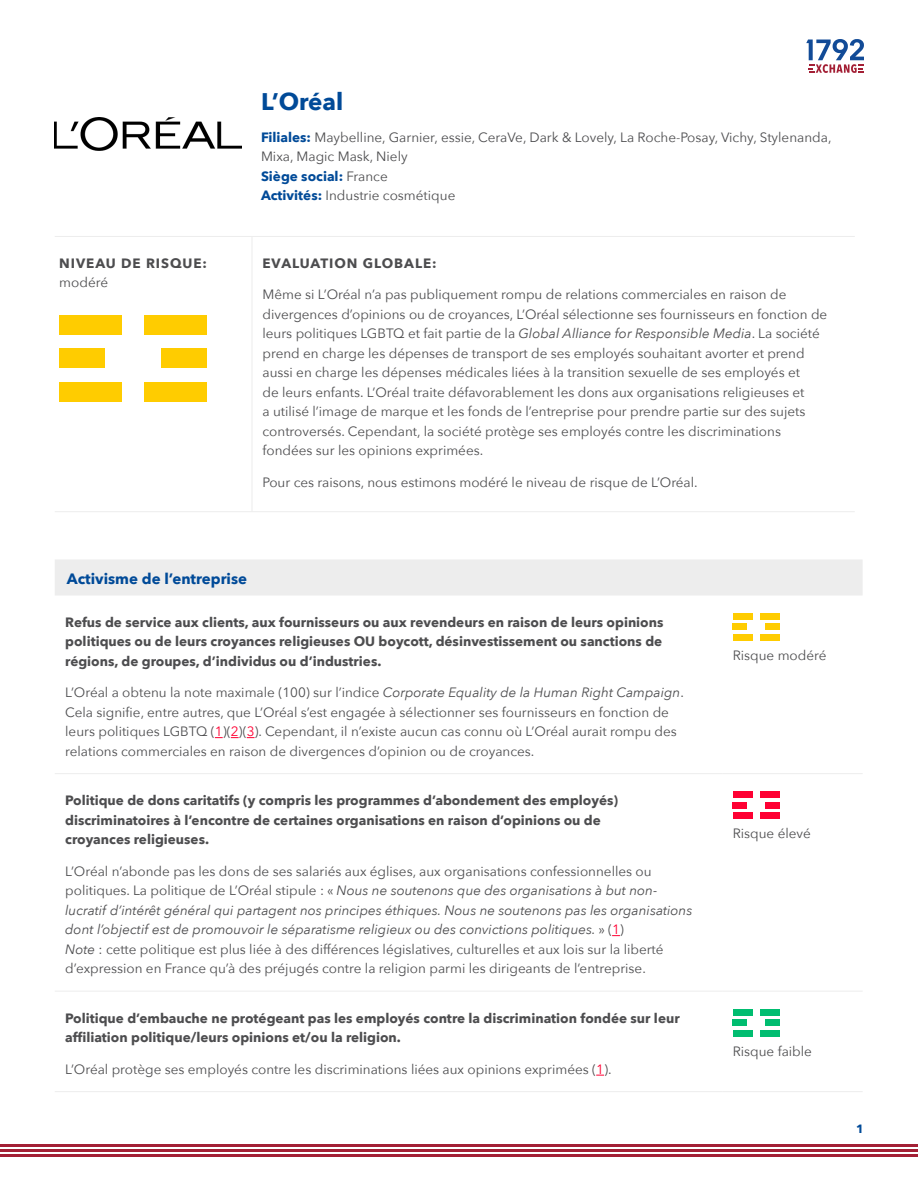
<style>
.page{position:relative;width:918px;height:1188px;background:#fff}
.page>*{position:absolute;margin:0;border:0;box-sizing:border-box;transform-origin:0 0}
.Company_Name{font:700 24px "Avenir Next";letter-spacing:-.005em;color:#004a98}
.Table_Header_Style{font:700 15px "Avenir Next";color:#004a98}
.Main_Paragraph{font:13.5px/19.5px "Avenir Next";color:#4d4d4f}
.Main_Paragraph-2{font:700 13.5px/19.5px "Avenir Next";color:#4d4d4f}
.Main_Paragraph-3{font:700 13.5px/19.5px "Avenir Next";letter-spacing:.07em;color:#4d4d4f}
.t1{font:700 12px "Avenir Next";color:#004a98}
.s1{font-weight:700;color:#004a98}
.s2{font-weight:400}
.s3{font-style:italic}
.s4{color:#f03}
</style>
<div class="page">
<hr style="left:0;top:1144px;width:918px;height:2px;background:#a32035">
<hr style="left:0;top:1149px;width:918px;height:3px;background:#a32035">
<hr style="left:0;top:1154px;width:918px;height:3px;background:#a32035">
<svg style="left:806px;top:39px;width:58px;height:34px"></svg>
<img style="left:54px;top:117px;width:187px;height:34px">
<div style="left:55px;top:560px;width:808px;height:35px;background:#ededed"></div>
<hr style="left:55px;top:773px;width:667px;height:1px;background:#ededed">
<hr style="left:722px;top:773px;width:141px;height:1px;background:#ededed">
<hr style="left:55px;top:991px;width:667px;height:1px;background:#ededed">
<hr style="left:722px;top:991px;width:141px;height:1px;background:#ededed">
<hr style="left:55px;top:1091px;width:667px;height:1px;background:#ededed">
<hr style="left:722px;top:1091px;width:141px;height:1px;background:#ededed">
<div style="left:733px;top:613px;width:20px;height:6px;background:#fc0"></div>
<div style="left:733px;top:624px;width:14px;height:6px;background:#fc0"></div>
<div style="left:733px;top:634px;width:20px;height:6px;background:#fc0"></div>
<div style="left:760px;top:613px;width:20px;height:6px;background:#fc0"></div>
<div style="left:765px;top:624px;width:15px;height:6px;background:#fc0"></div>
<div style="left:760px;top:634px;width:20px;height:6px;background:#fc0"></div>
<div style="left:733px;top:792px;width:20px;height:6px;background:#f03"></div>
<div style="left:733px;top:802px;width:14px;height:6px;background:#f03"></div>
<div style="left:733px;top:813px;width:20px;height:6px;background:#f03"></div>
<div style="left:760px;top:792px;width:20px;height:6px;background:#f03"></div>
<div style="left:765px;top:802px;width:15px;height:6px;background:#f03"></div>
<div style="left:760px;top:813px;width:20px;height:6px;background:#f03"></div>
<div style="left:733px;top:1009px;width:20px;height:6px;background:#00bd70"></div>
<div style="left:733px;top:1020px;width:14px;height:6px;background:#00bd70"></div>
<div style="left:733px;top:1030px;width:20px;height:6px;background:#00bd70"></div>
<div style="left:760px;top:1009px;width:20px;height:6px;background:#00bd70"></div>
<div style="left:765px;top:1020px;width:15px;height:6px;background:#00bd70"></div>
<div style="left:760px;top:1030px;width:20px;height:6px;background:#00bd70"></div>
<hr style="left:55px;top:236px;width:197px;height:1px;background:#ededed">
<hr style="left:252px;top:236px;width:603px;height:1px;background:#ededed">
<hr style="left:252px;top:237px;width:1px;height:274px;background:#ededed">
<hr style="left:55px;top:511px;width:197px;height:1px;background:#ededed">
<hr style="left:252px;top:511px;width:603px;height:1px;background:#ededed">
<div style="left:59px;top:315px;width:63px;height:20px;background:#fc0"></div>
<div style="left:59px;top:349px;width:46px;height:19px;background:#fc0"></div>
<div style="left:59px;top:382px;width:63px;height:19px;background:#fc0"></div>
<div style="left:144px;top:315px;width:63px;height:20px;background:#fc0"></div>
<div style="left:161px;top:349px;width:46px;height:19px;background:#fc0"></div>
<div style="left:144px;top:382px;width:63px;height:19px;background:#fc0"></div>
<p class="Company_Name" style="left:261px;top:81px;width:84px">L’Oréal</p>
<p class="Main_Paragraph" style="left:261px;top:127px;width:572px"><span class="s1">Filiales:</span> Maybelline, Garnier, essie, CeraVe, Dark &amp; Lovely, La Roche-Posay, Vichy, Stylenanda, Mixa, Magic Mask, Niely<br><span class="s1">Siège social:</span> France<br><span class="s1">Activités:</span> Industrie cosmétique</p>
<p class="Main_Paragraph-3" style="left:59px;top:253px;width:149px">NIVEAU DE RISQUE: <span class="s2">modéré</span></p>
<p class="Main_Paragraph-3" style="left:262px;top:253px;width:176px">EVALUATION GLOBALE:</p>
<p class="Main_Paragraph" style="left:262px;top:284px;width:566px">Même si L’Oréal n’a pas publiquement rompu de relations commerciales en raison de divergences d’opinions ou de croyances, L’Oréal sélectionne ses fournisseurs en fonction de leurs politiques LGBTQ et fait partie de la <span class="s3">Global Alliance for Responsible Media</span>. La société prend en charge les dépenses de transport de ses employés souhaitant avorter et prend aussi en charge les dépenses médicales liées à la transition sexuelle de ses employés et<br>de leurs enfants. L’Oréal traite défavorablement les dons aux organisations religieuses et<br>a utilisé l’image de marque et les fonds de l’entreprise pour prendre partie sur des sujets controversés. Cependant, la société protège ses employés contre les discriminations fondées sur les opinions exprimées.</p>
<p class="Main_Paragraph" style="left:262px;top:472px;width:437px">Pour ces raisons, nous estimons modéré le niveau de risque de L’Oréal.</p>
<p class="Table_Header_Style" style="left:67px;top:566px;width:182px">Activisme de l’entreprise</p>
<p class="Main_Paragraph-2" style="left:65px;top:612px;width:600px;text-align:justify">Refus de service aux clients, aux fournisseurs ou aux revendeurs en raison de leurs opinions politiques ou de leurs croyances religieuses OU boycott, désinvestissement ou sanctions de régions, de groupes, d’individus ou d’industries.</p>
<p class="Main_Paragraph" style="left:65px;top:682px;width:620px">L’Oréal a obtenu la note maximale (100) sur l’indice <span class="s3">Corporate Equality de la Human Right Campaign</span>.<br>Cela signifie, entre autres, que L’Oréal s’est engagée à sélectionner ses fournisseurs en fonction de leurs politiques LGBTQ (<span class="s4">1</span>)(<span class="s4">2</span>)(<span class="s4">3</span>). Cependant, il n’existe aucun cas connu où L’Oréal aurait rompu des relations commerciales en raison de divergences d’opinion ou de croyances.</p>
<p class="Main_Paragraph-2" style="left:65px;top:790px;width:554px">Politique de dons caritatifs (y compris les programmes d’abondement des employés) discriminatoires à l’encontre de certaines organisations en raison d’opinions ou de croyances religieuses.</p>
<p class="Main_Paragraph" style="left:65px;top:861px;width:629px">L’Oréal n’abonde pas les dons de ses salariés aux églises, aux organisations confessionnelles ou politiques. La politique de L’Oréal stipule : « <span class="s3">Nous ne soutenons que des organisations à but non&shy;lucratif d’intérêt général qui partagent nos principes éthiques. Nous ne soutenons pas les organisations dont l’objectif est de promouvoir le séparatisme religieux ou des convictions politiques.</span> » (<span class="s4">1</span>)<br><span class="s3">Note</span> : cette politique est plus liée à des différences législatives, culturelles et aux lois sur la liberté d’expression en France qu’à des préjugés contre la religion parmi les dirigeants de l’entreprise.</p>
<p class="Main_Paragraph-2" style="left:65px;top:1008px;width:616px">Politique d’embauche ne protégeant pas les employés contre la discrimination fondée sur leur affiliation politique/leurs opinions et/ou la religion.</p>
<p class="Main_Paragraph" style="left:65px;top:1059px;width:548px">L’Oréal protège ses employés contre les discriminations liées aux opinions exprimées (<span class="s4">1</span>).</p>
<p class="Main_Paragraph" style="left:733px;top:645px;width:95px">Risque modéré</p>
<p class="Main_Paragraph" style="left:733px;top:823px;width:80px">Risque élevé</p>
<p class="Main_Paragraph" style="left:733px;top:1041px;width:81px">Risque faible</p>
<p class="t1" style="left:856px;top:1119px;width:9px">1</p>
</div>
